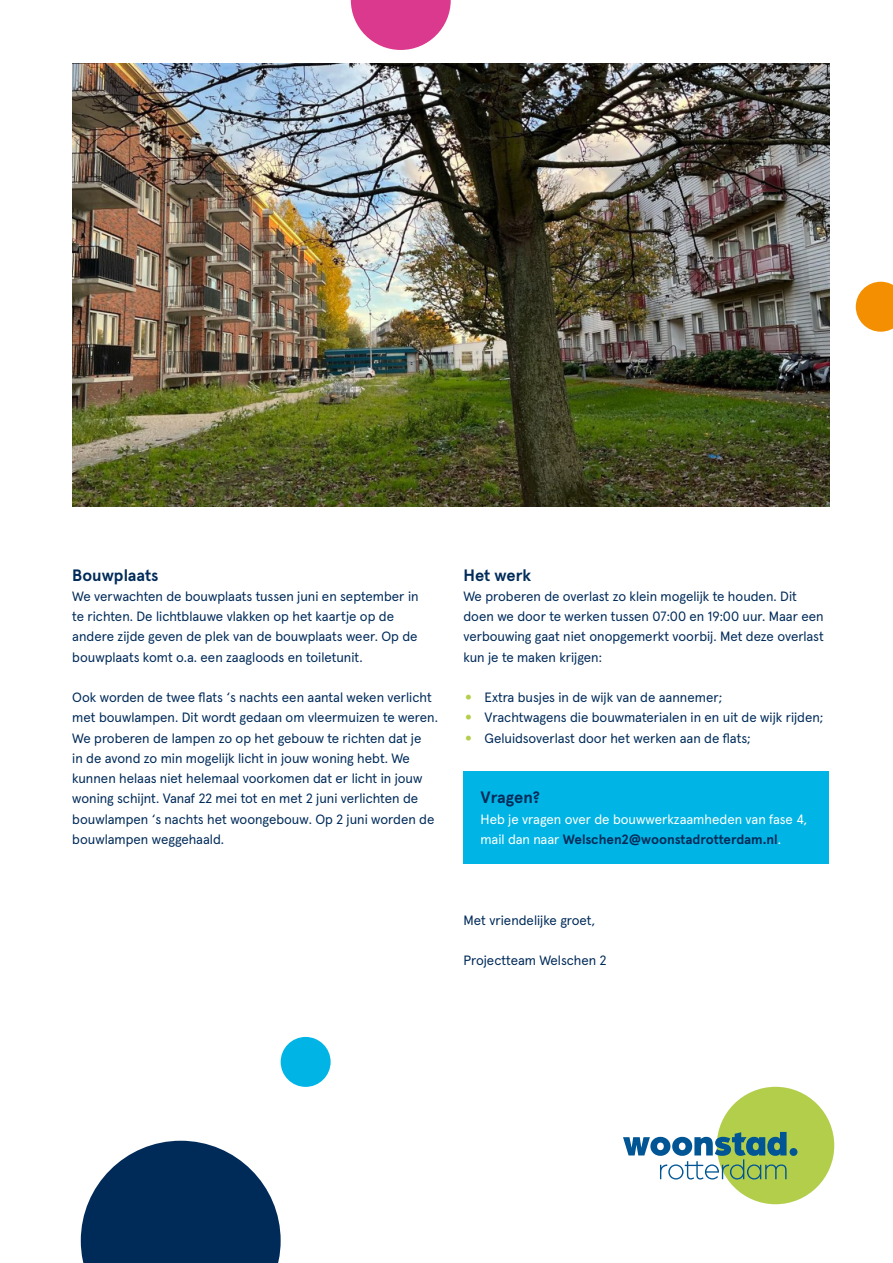
<style>
.page{position:relative;width:893px;height:1263px;background:#fff}
.page>*{position:absolute;margin:0;border:0;box-sizing:border-box;transform-origin:0 0}
.t1{font:700 16.5px "Apercu Pro";color:#002b59}
.t2{font:13.5px/20.2px "Apercu Pro";color:#002b59}
.t3{font:13.5px/20.2px "Apercu Pro";color:#fff}
.s1{font-size:30px;color:#b3ce4b}
.s2{font-weight:700;color:#002b59}
</style>
<div class="page">
<div style="left:717px;top:1087px;width:117px;height:117px;background:#b3ce4b;border-radius:50%"></div>
<div style="left:789px;top:1148px;width:8px;height:8px;background:#005594;border-radius:50%"></div>
<svg style="left:623px;top:1132px;width:163px;height:47px"></svg>
<svg style="left:81px;top:1141px;width:200px;height:122px"></svg>
<svg style="left:351px;top:0;width:100px;height:50px"></svg>
<div style="left:463px;top:771px;width:366px;height:93px;background:#00b5e5"></div>
<svg style="left:856px;top:282px;width:37px;height:50px;background:#f4a027"></svg>
<div style="left:281px;top:1037px;width:50px;height:50px;background:#00b5e5;border-radius:50%"></div>
<img style="left:72px;top:64px;width:757px;height:442px">
<p class="t1" style="left:72px;top:562px;width:88px">Bouwplaats</p>
<p class="t2" style="left:72px;top:585px;width:348px">We verwachten de bouwplaats tussen juni en september in te richten. De lichtblauwe vlakken op het kaartje op de andere zijde geven de plek van de bouwplaats weer. Op de bouwplaats komt o.a. een zaagloods en toiletunit.</p>
<p class="t2" style="left:72px;top:686px;width:367px">Ook worden de twee flats ‘s nachts een aantal weken verlicht met bouwlampen. Dit wordt gedaan om vleermuizen te weren.<br>We proberen de lampen zo op het gebouw te richten dat je<br>in de avond zo min mogelijk licht in jouw woning hebt. We kunnen helaas niet helemaal voorkomen dat er licht in jouw woning schijnt. Vanaf 22 mei tot en met 2 juni verlichten de bouwlampen ‘s nachts het woongebouw. Op 2 juni worden de bouwlampen weggehaald.</p>
<p class="t1" style="left:463px;top:562px;width:69px">Het werk</p>
<p class="t2" style="left:463px;top:585px;width:362px">We proberen de overlast zo klein mogelijk te houden. Dit doen we door te werken tussen 07:00 en 19:00 uur. Maar een verbouwing gaat niet onopgemerkt voorbij. Met deze overlast kun je te maken krijgen:</p>
<p class="t2" style="left:463px;top:686px;width:260px"><span class="s1">•</span> Extra busjes in de wijk van de aannemer;</p>
<p class="t2" style="left:463px;top:706px;width:361px"><span class="s1">•</span> Vrachtwagens die bouwmaterialen in en uit de wijk rijden;</p>
<p class="t2" style="left:463px;top:727px;width:289px"><span class="s1">•</span> Geluidsoverlast door het werken aan de flats;</p>
<p class="t1" style="left:480px;top:785px;width:61px">Vragen?</p>
<p class="t3" style="left:480px;top:808px;width:328px">Heb je vragen over de bouwwerkzaamheden van fase 4, mail dan naar <span class="s2">Welschen2@woonstadrotterdam.nl</span>.</p>
<p class="t2" style="left:463px;top:909px;width:133px">Met vriendelijke groet,</p>
<p class="t2" style="left:463px;top:949px;width:144px">Projectteam Welschen 2</p>
</div>
